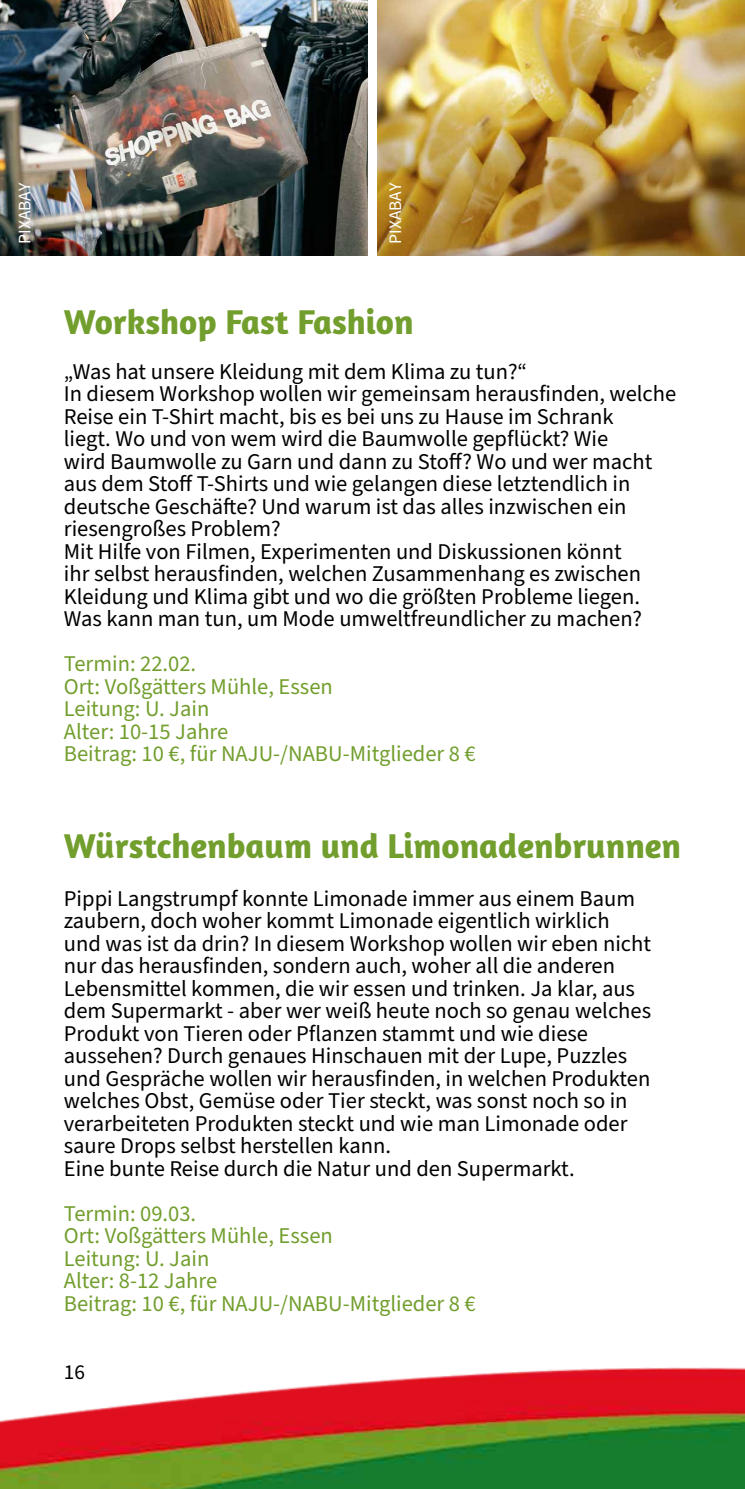
<style>
.page{position:relative;width:745px;height:1489px;background:#fff}
.page>*{position:absolute;margin:0;border:0;box-sizing:border-box;transform-origin:0 0}
.t1{font:700 35px "Amaranth";color:#729e2d}
.t2{font:22.5px/22.5px "Source Sans Pro";color:#000}
.t3{font:22.5px/22.5px "Source Sans Pro";color:#729e2d}
.t4{font:21.25px "Source Sans Pro";color:#000}
.t5{font:17.5px "Source Sans Pro";color:#fff}
</style>
<div class="page">
<img style="left:0;top:0;width:367px;height:255px">
<img style="left:377px;top:0;width:367px;height:255px">
<img style="left:0;top:1367px;width:744px;height:121px">
<p class="t5" style="left:13px;top:244px;width:63px;rotate:-90deg">PIXABAY</p>
<p class="t5" style="left:383px;top:244px;width:63px;rotate:-90deg">PIXABAY</p>
<h1 class="t1" style="left:64px;top:299px;width:351px">Workshop Fast Fashion</h1>
<p class="t2" style="left:64px;top:360px;width:613px">„Was hat unsere Kleidung mit dem Klima zu tun?“<br>In diesem Workshop wollen wir gemeinsam herausfinden, welche Reise ein T-Shirt macht, bis es bei uns zu Hause im Schrank<br>liegt. Wo und von wem wird die Baumwolle gepflückt? Wie<br>wird Baumwolle zu Garn und dann zu Stoff? Wo und wer macht aus dem Stoff T-Shirts und wie gelangen diese letztendlich in deutsche Geschäfte? Und warum ist das alles inzwischen ein riesengroßes Problem?<br>Mit Hilfe von Filmen, Experimenten und Diskussionen könnt<br>ihr selbst herausfinden, welchen Zusammenhang es zwischen Kleidung und Klima gibt und wo die größten Probleme liegen.<br>Was kann man tun, um Mode umweltfreundlicher zu machen?</p>
<p class="t3" style="left:64px;top:653px;width:413px">Termin: 22.02.<br>Ort: Voßgätters Mühle, Essen<br>Leitung: U. Jain<br>Alter: 10-15 Jahre<br>Beitrag: 10 €, für NAJU-/NABU-Mitglieder 8 €</p>
<h1 class="t1" style="left:64px;top:824px;width:618px">Würstchenbaum und Limonadenbrunnen</h1>
<p class="t2" style="left:64px;top:887px;width:588px">Pippi Langstrumpf konnte Limonade immer aus einem Baum zaubern, doch woher kommt Limonade eigentlich wirklich und was ist da drin? In diesem Workshop wollen wir eben nicht nur das herausfinden, sondern auch, woher all die anderen Lebensmittel kommen, die wir essen und trinken. Ja klar, aus dem Supermarkt - aber wer weiß heute noch so genau welches Produkt von Tieren oder Pflanzen stammt und wie diese aussehen? Durch genaues Hinschauen mit der Lupe, Puzzles und Gespräche wollen wir herausfinden, in welchen Produkten welches Obst, Gemüse oder Tier steckt, was sonst noch so in verarbeiteten Produkten steckt und wie man Limonade oder saure Drops selbst herstellen kann.<br>Eine bunte Reise durch die Natur und den Supermarkt.</p>
<p class="t3" style="left:64px;top:1202px;width:413px">Termin: 09.03.<br>Ort: Voßgätters Mühle, Essen<br>Leitung: U. Jain<br>Alter: 8-12 Jahre<br>Beitrag: 10 €, für NAJU-/NABU-Mitglieder 8 €</p>
<p class="t4" style="left:64px;top:1357px;width:23px">16</p>
</div>
